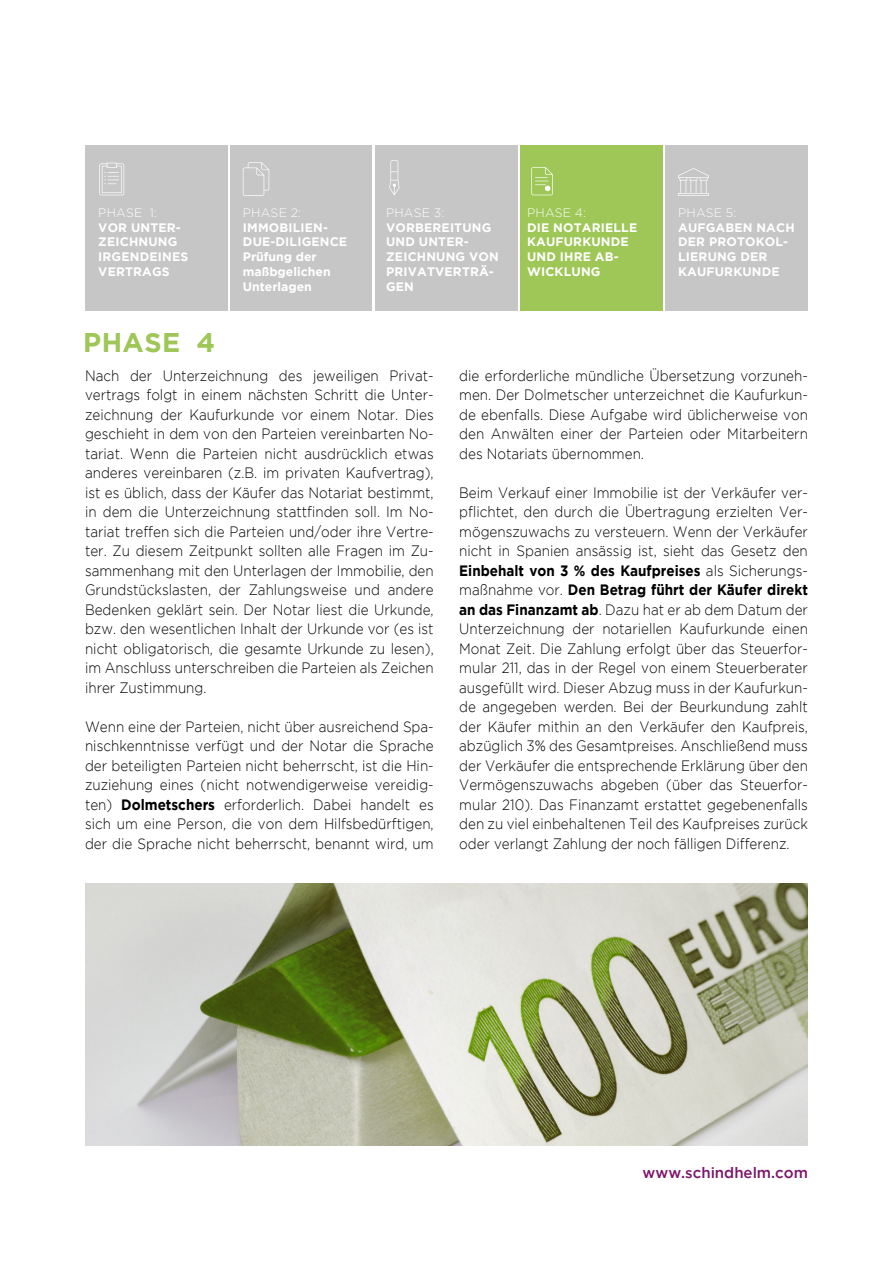
<style>
.page{position:relative;width:893px;height:1263px;background:#fff}
.page>*{position:absolute;margin:0;border:0;box-sizing:border-box;transform-origin:0 0}
.t1{font:700 27px "Gotham";letter-spacing:.015em;color:#9ec757}
.t2{font:300 15px/19.5px "Gotham";color:#000;text-align:justify;scale:.9 1}
.t3{font:500 15px "Gotham";color:#7b146a}
.t4{font:700 12.3px/14.7px "Gotham";letter-spacing:.015em;color:#fff}
.t5{font:300 12.3px "Gotham";letter-spacing:.015em;color:#fff}
.s1{font-weight:700}
</style>
<div class="page">
<div style="left:85px;top:145px;width:142px;height:165px;background:#c6c6c6"></div>
<div style="left:230px;top:145px;width:142px;height:165px;background:#c6c6c6"></div>
<div style="left:375px;top:145px;width:142px;height:165px;background:#c6c6c6"></div>
<div style="left:521px;top:145px;width:142px;height:165px;background:#9ec757"></div>
<div style="left:666px;top:145px;width:142px;height:165px;background:#c6c6c6"></div>
<svg style="left:99px;top:163px;width:25px;height:32px"></svg>
<svg style="left:531px;top:167px;width:22px;height:28px"></svg>
<svg style="left:678px;top:168px;width:31px;height:28px"></svg>
<svg style="left:389px;top:160px;width:11px;height:35px"></svg>
<svg style="left:243px;top:162px;width:26px;height:34px"></svg>
<img style="left:85px;top:883px;width:723px;height:262px">
<p class="t5" style="left:98px;top:206px;width:60px">PHASE 1:</p>
<p class="t4" style="left:98px;top:220px;width:91px">VOR UNTER-<br>ZEICHNUNG<br>IRGENDEINES<br>VERTRAGS</p>
<h1 class="t1" style="left:83px;top:327px;width:133px">PHASE 4</h1>
<p class="t5" style="left:243px;top:206px;width:59px">PHASE 2:</p>
<p class="t4" style="left:243px;top:220px;width:106px">IMMOBILIEN-<br>DUE-DILIGENCE<br>Prüfung der maßbgelichen<br>Unterlagen</p>
<p class="t5" style="left:386px;top:206px;width:60px">PHASE 3:</p>
<p class="t4" style="left:386px;top:220px;width:114px">VORBEREITUNG<br>UND UNTER-<br>ZEICHNUNG VON<br>PRIVATVERTRÄ-<br>GEN</p>
<p class="t5" style="left:527px;top:206px;width:60px">PHASE 4:</p>
<p class="t4" style="left:527px;top:220px;width:112px">DIE NOTARIELLE<br>KAUFURKUNDE<br>UND IHRE AB-<br>WICKLUNG</p>
<p class="t5" style="left:678px;top:206px;width:60px">PHASE 5:</p>
<p class="t4" style="left:678px;top:220px;width:118px">AUFGABEN NACH<br>DER PROTOKOL-<br>LIERUNG DER<br>KAUFURKUNDE</p>
<p class="t2" style="left:85px;top:366px;width:389px">Nach der Unterzeichnung des jeweiligen Privat&shy;vertrags folgt in einem nächsten Schritt die Unter&shy;zeichnung der Kaufurkunde vor einem Notar. Dies geschieht in dem von den Parteien vereinbarten No&shy;tariat. Wenn die Parteien nicht ausdrücklich etwas anderes vereinbaren (z.B. im privaten Kaufvertrag), ist es üblich, dass der Käufer das Notariat bestimmt, in dem die Unterzeichnung stattfinden soll. Im No&shy;tariat treffen sich die Parteien und/oder ihre Vertre&shy;ter. Zu diesem Zeitpunkt sollten alle Fragen im Zu&shy;sammenhang mit den Unterlagen der Immobilie, den Grundstückslasten, der Zahlungsweise und andere Bedenken geklärt sein. Der Notar liest die Urkunde, bzw. den wesentlichen Inhalt der Urkunde vor (es ist nicht obligatorisch, die gesamte Urkunde zu lesen), im Anschluss unterschreiben die Parteien als Zeichen ihrer Zustimmung.</p>
<p class="t2" style="left:85px;top:717px;width:389px">Wenn eine der Parteien, nicht über ausreichend Spa&shy;nischkenntnisse verfügt und der Notar die Sprache der beteiligten Parteien nicht beherrscht, ist die Hin&shy;zuziehung eines (nicht notwendigerweise vereidig&shy;ten) <span class="s1">Dolmetschers</span> erforderlich. Dabei handelt es sich um eine Person, die von dem Hilfsbedürftigen, der die Sprache nicht beherrscht, benannt wird, um</p>
<p class="t2" style="left:459px;top:366px;width:389px">die erforderliche mündliche Übersetzung vorzuneh&shy;men. Der Dolmetscher unterzeichnet die Kaufurkun&shy;de ebenfalls. Diese Aufgabe wird üblicherweise von den Anwälten einer der Parteien oder Mitarbeitern des Notariats übernommen.</p>
<p class="t2" style="left:459px;top:483px;width:389px">Beim Verkauf einer Immobilie ist der Verkäufer ver&shy;pflichtet, den durch die Übertragung erzielten Ver&shy;mögenszuwachs zu versteuern. Wenn der Verkäufer nicht in Spanien ansässig ist, sieht das Gesetz den <span class="s1">Einbehalt von 3 % des Kaufpreises</span> als Sicherungs&shy;maßnahme vor. <span class="s1">Den Betrag führt der Käufer direkt an das Finanzamt ab</span>. Dazu hat er ab dem Datum der Unterzeichnung der notariellen Kaufurkunde einen Monat Zeit. Die Zahlung erfolgt über das Steuerfor&shy;mular 211, das in der Regel von einem Steuerberater ausgefüllt wird. Dieser Abzug muss in der Kaufurkun&shy;de angegeben werden. Bei der Beurkundung zahlt der Käufer mithin an den Verkäufer den Kaufpreis, abzüglich 3% des Gesamtpreises. Anschließend muss der Verkäufer die entsprechende Erklärung über den Vermögenszuwachs abgeben (über das Steuerfor&shy;mular 210). Das Finanzamt erstattet gegebenenfalls den zu viel einbehaltenen Teil des Kaufpreises zurück oder verlangt Zahlung der noch fälligen Differenz.</p>
<p class="t3" style="left:642px;top:1164px;width:167px">www.schindhelm.com</p>
</div>
